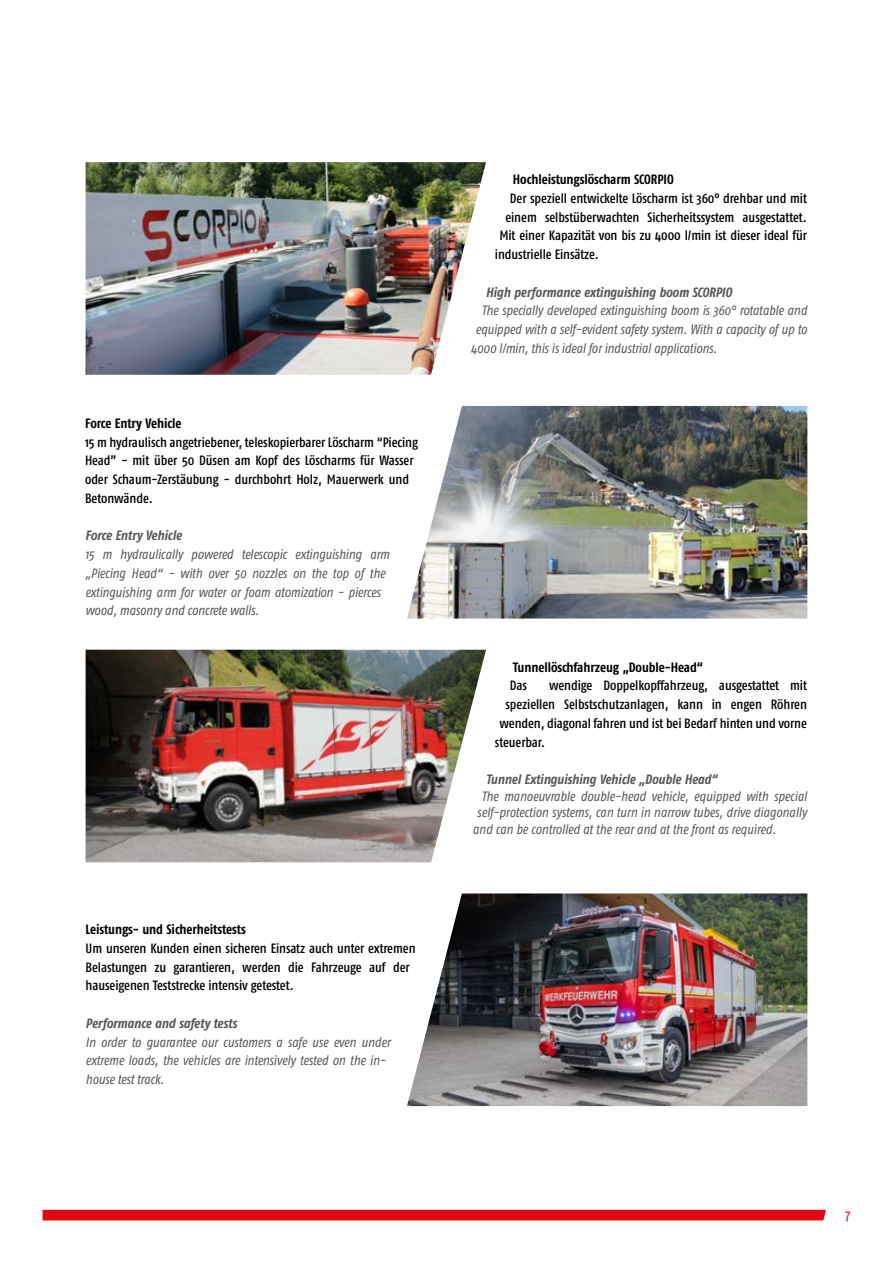
<style>
.page{position:relative;width:893px;height:1263px;background:#fff}
.page>*{position:absolute;margin:0;border:0;box-sizing:border-box;transform-origin:0 0}
.t1{font:condensed 15px "Fago Pro";color:#e30613}
.t2{font:500 condensed 13.5px/18.8px "Fago Pro";letter-spacing:-.005em;color:#000}
.t3{font:italic condensed 13.5px/18.8px "Fago Pro";letter-spacing:-.005em;color:#575756}
.t4{font:italic 700 condensed 13.5px "Fago Pro";letter-spacing:-.005em;color:#575756}
.t5{font:700 condensed 13.5px "Fago Pro";letter-spacing:-.005em;color:#000}
</style>
<div class="page">
<div style="left:43px;top:1210px;width:783px;height:10px;background:#e30613"></div>
<img style="left:86px;top:162px;width:400px;height:213px">
<img style="left:86px;top:650px;width:400px;height:212px">
<img style="left:407px;top:406px;width:400px;height:212px">
<img style="left:407px;top:893px;width:400px;height:213px">
<p class="t5" style="left:85px;top:415px;width:98px">Force Entry Vehicle</p>
<p class="t2" style="left:85px;top:432px;width:335px">15 m hydraulisch angetriebener, teleskopierbarer Löscharm “Piecing Head” - mit über 50 Düsen am Kopf des Löscharms für Wasser oder Schaum-Zerstäubung - durchbohrt Holz, Mauerwerk und Betonwände.</p>
<p class="t4" style="left:85px;top:527px;width:98px">Force Entry Vehicle</p>
<p class="t3" style="left:85px;top:545px;width:306px">15 m hydraulically powered telescopic extinguishing arm „Piecing Head“ - with over 50 nozzles on the top of the extinguishing arm for water or foam atomization - pierces wood, masonry and concrete walls.</p>
<p class="t5" style="left:86px;top:921px;width:162px">Leistungs- und Sicherheitstests</p>
<p class="t2" style="left:86px;top:939px;width:331px">Um unseren Kunden einen sicheren Einsatz auch unter extremen<br>Belastungen zu garantieren, werden die Fahrzeuge auf der hauseigenen Teststrecke intensiv getestet.</p>
<p class="t4" style="left:86px;top:1015px;width:153px">Performance and safety tests</p>
<p class="t3" style="left:86px;top:1032px;width:306px">In order to guarantee our customers a safe use even under extreme loads, the vehicles are intensively tested on the in&shy;house test track.</p>
<p class="t5" style="left:513px;top:171px;width:162px">Hochleistungslöscharm SCORPIO</p>
<p class="t2" style="left:510px;top:189px;width:299px">Der speziell entwickelte Löscharm ist 360° drehbar und mit</p>
<p class="t2" style="left:505px;top:207px;width:303px">einem selbstüberwachten Sicherheitssystem ausgestattet.</p>
<p class="t2" style="left:499px;top:226px;width:309px">Mit einer Kapazität von bis zu 4000 l/min ist dieser ideal für</p>
<p class="t2" style="left:495px;top:245px;width:106px">industrielle Einsätze.</p>
<p class="t4" style="left:486px;top:284px;width:247px">High performance extinguishing boom SCORPIO</p>
<p class="t3" style="left:481px;top:301px;width:327px">The specially developed extinguishing boom is 360° rotatable and</p>
<p class="t3" style="left:475px;top:320px;width:333px">equipped with a self-evident safety system. With a capacity of up to</p>
<p class="t3" style="left:471px;top:339px;width:248px">4000 l/min, this is ideal for industrial applications.</p>
<p class="t5" style="left:513px;top:659px;width:192px">Tunnellöschfahrzeug „Double-Head“</p>
<p class="t2" style="left:510px;top:676px;width:19px">Das</p>
<p class="t2" style="left:549px;top:676px;width:259px">wendige Doppelkopffahrzeug, ausgestattet mit</p>
<p class="t2" style="left:505px;top:695px;width:303px">speziellen Selbstschutzanlagen, kann in engen Röhren</p>
<p class="t2" style="left:499px;top:714px;width:309px">wenden, diagonal fahren und ist bei Bedarf hinten und vorne</p>
<p class="t2" style="left:495px;top:732px;width:52px">steuerbar.</p>
<p class="t4" style="left:486px;top:771px;width:233px">Tunnel Extinguishing Vehicle „Double Head“</p>
<p class="t3" style="left:481px;top:786px;width:327px">The manoeuvrable double-head vehicle, equipped with special</p>
<p class="t3" style="left:477px;top:803px;width:331px">self-protection systems, can turn in narrow tubes, drive diagonally</p>
<p class="t3" style="left:472px;top:819px;width:305px">and can be controlled at the rear and at the front as required.</p>
<p class="t1" style="left:845px;top:1206px;width:6px">7</p>
</div>
